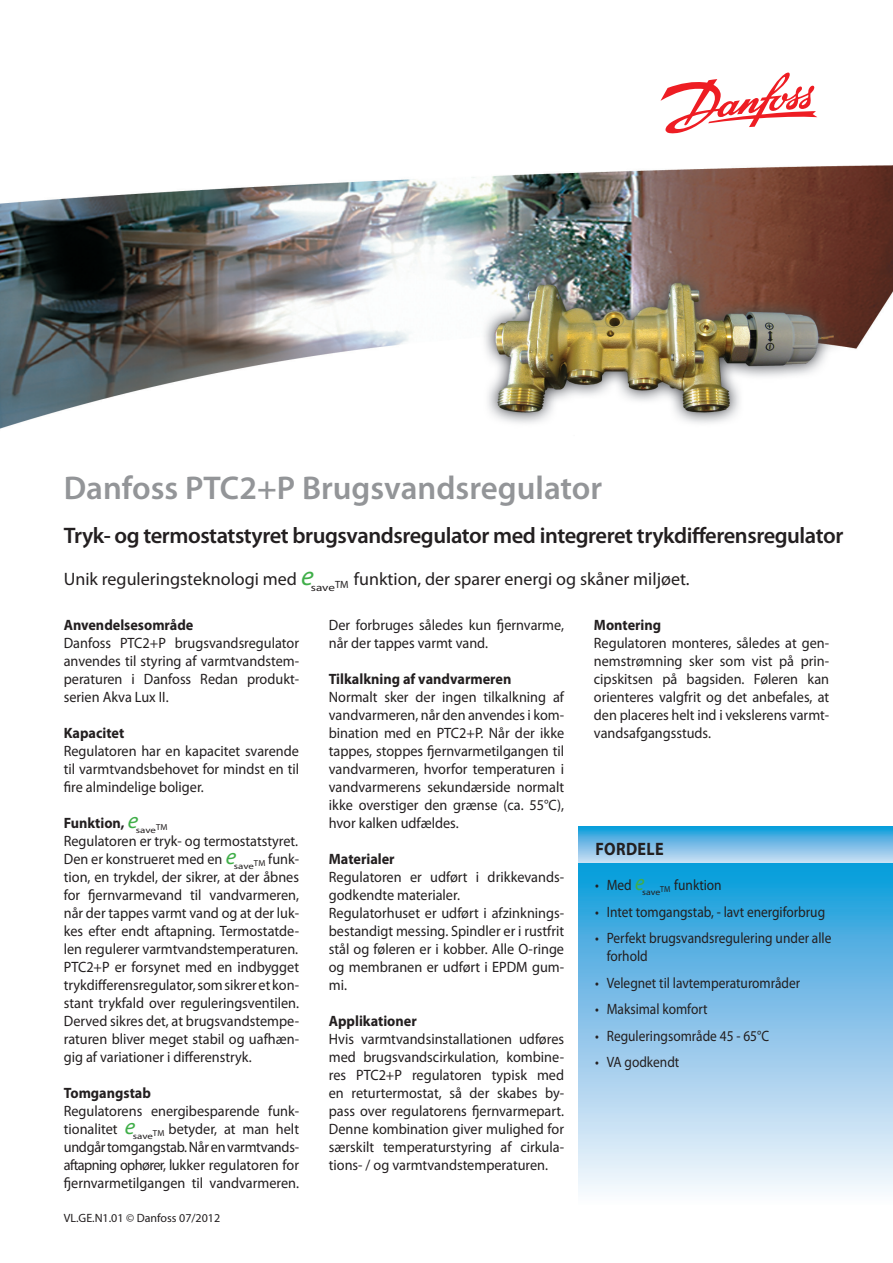
<style>
.page{position:relative;width:893px;height:1263px;background:#fff}
.page>*{position:absolute;margin:0;border:0;box-sizing:border-box;transform-origin:0 0}
.t1{font:600 33px "Myriad Pro";color:#939598}
.t2{font:600 22.5px "Myriad Pro";letter-spacing:-.02em;color:#231f20}
.t3{font:18px "Myriad Pro";color:#231f20}
.t4{font:700 18px "Myriad Pro";letter-spacing:.02em;color:#231f20;scale:.89 1}
.t5{font:15px/18px "Myriad Pro";color:#231f20;text-align:justify;scale:.95 1}
.t6{font:15px/18px "Myriad Pro";color:#231f20;scale:.89 1}
.t7{font:700 15px "Myriad Pro";color:#231f20;scale:.95 1}
.t8{font:12px "Myriad Pro";color:#231f20}
.t9{font:8.7px "Myriad Pro";color:#231f20;scale:1.25 1}
.s1{font-style:italic;font-size:27px;color:#40ae49}
.s2{font-weight:400;font-style:italic;font-size:22.5px;color:#40ae49}
.s3{font-style:italic;font-size:22.5px;color:#40ae49}
</style>
<div class="page">
<img style="left:0;top:199px;width:893px;height:230px">
<img style="left:61px;top:165px;width:832px;height:34px">
<svg style="left:660px;top:72px;width:157px;height:62px"></svg>
<svg style="left:578px;top:826px;width:315px;height:37px;background:#70bce6"></svg>
<svg style="left:578px;top:863px;width:315px;height:329px;background:#87c6ea"></svg>
<h1 class="t1" style="left:64px;top:467px;width:540px">Danfoss PTC2+P Brugsvandsregulator</h1>
<h2 class="t2" style="left:64px;top:521px;width:781px">Tryk- og termostatstyret brugsvandsregulator med integreret trykdifferensregulator</h2>
<p class="t3" style="left:64px;top:567px;width:254px">Unik reguleringsteknologi med <span class="s1">e</span></p>
<p class="t3" style="left:311px;top:567px;width:380px"><sub>saveTM</sub> funktion, der sparer energi og skåner miljøet.</p>
<p class="t7" style="left:64px;top:615px;width:138px">Anvendelsesområde</p>
<p class="t5" style="left:64px;top:634px;width:249px">Danfoss PTC2+P brugsvandsregulator anvendes til styring af varmtvandstem&shy;peraturen i Danfoss Redan produkt&shy;serien Akva Lux II.</p>
<p class="t7" style="left:64px;top:723px;width:65px">Kapacitet</p>
<p class="t5" style="left:64px;top:742px;width:249px">Regulatoren har en kapacitet svarende til varmtvandsbehovet for mindst en til fire almindelige boliger.</p>
<p class="t7" style="left:64px;top:813px;width:82px">Funktion, <span class="s2">e</span></p>
<p class="t9" style="left:136px;top:825px;width:27px">saveTM</p>
<p class="t5" style="left:64px;top:832px;width:248px">Regulatoren er tryk- og termostatstyret.<br>Den er konstrueret med en <span class="s3">e</span></p>
<p class="t9" style="left:234px;top:861px;width:54px">saveTM <sup>funk-</sup></p>
<p class="t5" style="left:64px;top:868px;width:249px">tion, en trykdel, der sikrer, at der åbnes for fjernvarmevand til vandvarmeren, når der tappes varmt vand og at der luk&shy;kes efter endt aftapning. Termostatde&shy;len regulerer varmtvandstemperaturen.<br>PTC2+P er forsynet med en indbygget trykdifferensregulator, som sikrer et kon&shy;stant trykfald over reguleringsventilen.<br>Derved sikres det, at brugsvandstempe&shy;raturen bliver meget stabil og uafhæn&shy;gig af variationer i differenstryk.</p>
<p class="t7" style="left:64px;top:1083px;width:93px">Tomgangstab</p>
<p class="t5" style="left:64px;top:1102px;width:249px">Regulatorens energibesparende funk&shy;tionalitet <span class="s3">e</span></p>
<p class="t5" style="left:64px;top:1120px;width:249px;text-indent:69px"><sub>saveTM</sub> betyder, at man helt undgår tomgangstab. Når en varmtvands&shy;aftapning ophører, lukker regulatoren for fjernvarmetilgangen til vandvarmeren.</p>
<p class="t8" style="left:64px;top:1211px;width:158px">VL.GE.N1.01 © Danfoss 07/2012</p>
<p class="t5" style="left:329px;top:616px;width:249px">Der forbruges således kun fjernvarme, når der tappes varmt vand.</p>
<p class="t7" style="left:329px;top:669px;width:194px">Tilkalkning af vandvarmeren</p>
<p class="t5" style="left:329px;top:688px;width:249px">Normalt sker der ingen tilkalkning af vandvarmeren, når den anvendes i kom&shy;bination med en PTC2+P. Når der ikke tappes, stoppes fjernvarmetilgangen til vandvarmeren, hvorfor temperaturen i vandvarmerens sekundærside normalt ikke overstiger den grænse (ca. 55°C), hvor kalken udfældes.</p>
<p class="t7" style="left:329px;top:849px;width:71px">Materialer</p>
<p class="t5" style="left:329px;top:868px;width:249px;text-align:left">Regulatoren er udført i drikkevands&shy;godkendte materialer.<br>Regulatorhuset er udført i afzinknings&shy;bestandigt messing. Spindler er i rustfrit stål og føleren er i kobber. Alle O-ringe og membranen er udført i EPDM gum&shy;mi.</p>
<p class="t7" style="left:329px;top:1011px;width:94px">Applikationer</p>
<p class="t5" style="left:329px;top:1030px;width:249px">Hvis varmtvandsinstallationen udføres med brugsvandscirkulation, kombine&shy;res PTC2+P regulatoren typisk med en returtermostat, så der skabes by&shy;pass over regulatorens fjernvarmepart.<br>Denne kombination giver mulighed for særskilt temperaturstyring af cirkula&shy;tions- / og varmtvandstemperaturen.</p>
<p class="t7" style="left:594px;top:615px;width:72px">Montering</p>
<p class="t5" style="left:594px;top:634px;width:249px">Regulatoren monteres, således at gen&shy;nemstrømning sker som vist på prin&shy;cipskitsen på bagsiden. Føleren kan orienteres valgfrit og det anbefales, at den placeres helt ind i vekslerens varmt&shy;vandsafgangsstuds.</p>
<p class="t4" style="left:595px;top:838px;width:78px">FORDELE</p>
<p class="t6" style="left:595px;top:876px;width:58px">• Med <span class="s3">e</span></p>
<p class="t6" style="left:642px;top:876px;width:91px"><sub>saveTM</sub> funktion</p>
<p class="t6" style="left:595px;top:902px;width:260px">• Intet tomgangstab, - lavt energiforbrug</p>
<p class="t6" style="left:607px;top:929px;width:254px;text-indent:-11px">• Perfekt brugsvandsregulering under alle forhold</p>
<p class="t6" style="left:595px;top:973px;width:232px">• Velegnet til lavtemperaturområder</p>
<p class="t6" style="left:595px;top:1000px;width:128px">• Maksimal komfort</p>
<p class="t6" style="left:595px;top:1026px;width:197px">• Reguleringsområde 45 - 65°C</p>
<p class="t6" style="left:595px;top:1053px;width:96px">• VA godkendt</p>
</div>
